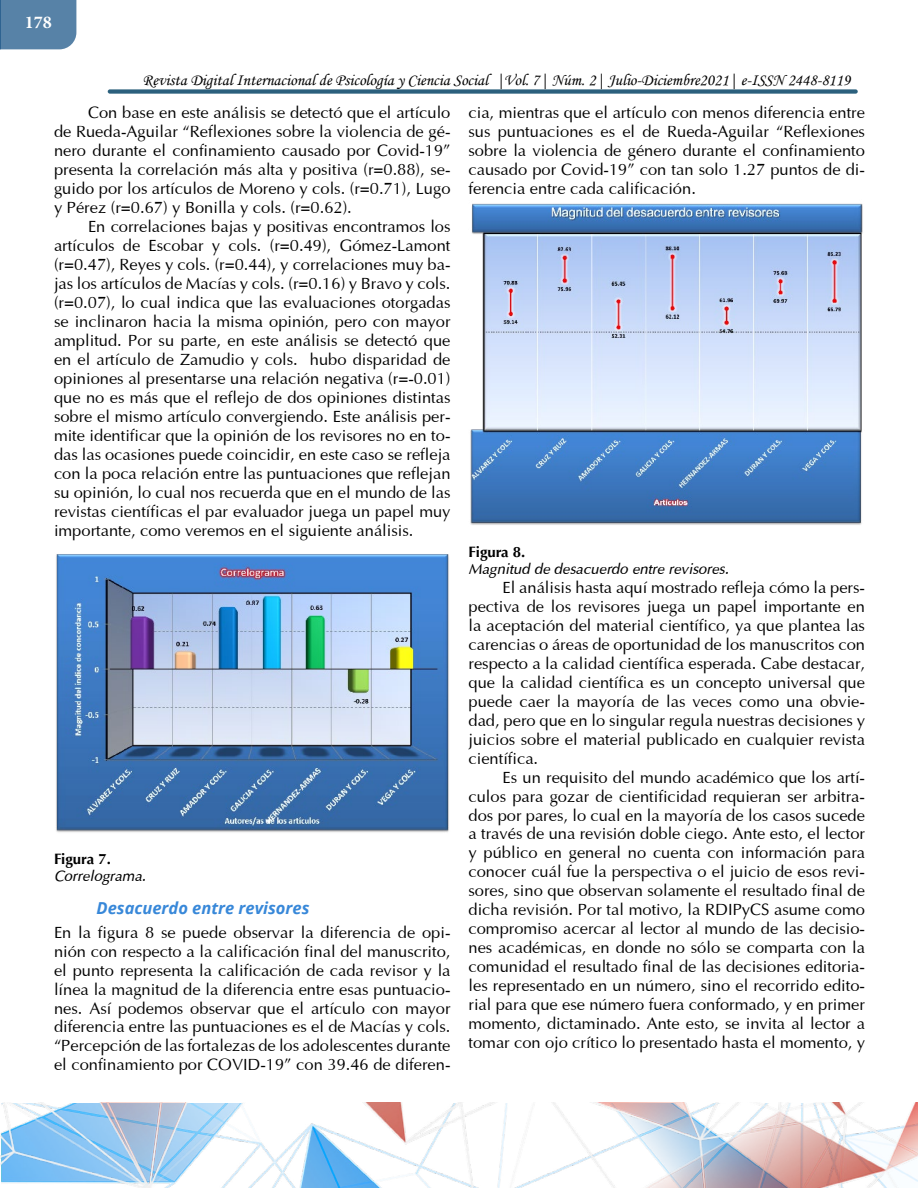
<style>
.page{position:relative;width:918px;height:1188px;background:#fff}
.page>*{position:absolute;margin:0;border:0;box-sizing:border-box;transform-origin:0 0}
.t1{font:700 18px "Minion Pro";color:#fff}
.t2{font:16.5px/18.9px "Optima";color:#000;text-align:justify}
.t3{font:16.5px "Monotype Corsiva";color:#000}
.Nivel3{font:italic 700 16.5px "Open Sans";color:#3888d9}
.Titulo_de_tabla_text{font:italic 15px "Optima";color:#000}
.Numero_tabla{font:700 15px "Optima CE";color:#000}
</style>
<div class="page">
<div style="left:0;top:0;width:76px;height:49px;background:#5782a7"></div>
<img style="left:0;top:1103px;width:918px;height:84px">
<div style="left:108px;top:89px;width:750px;height:5px;background:#2b607d;border-radius:2px"></div>
<img style="left:56px;top:554px;width:393px;height:279px">
<img style="left:470px;top:203px;width:393px;height:322px">
<p class="t1" style="left:25px;top:10px;width:28px">178</p>
<p class="t3" style="left:143px;top:70px;width:709px">Revista Digital Internacional de Psicología y Ciencia Social |Vol. 7| Núm. 2| Julio-Diciembre2021| e-ISSN 2448-8119</p>
<p class="t2" style="left:54px;top:102px;width:398px;text-indent:34px">Con base en este análisis se detectó que el artículo de Rueda-Aguilar “Reflexiones sobre la violencia de gé&shy;nero durante el confinamiento causado por Covid-19” presenta la correlación más alta y positiva (r=0.88), se&shy;guido por los artículos de Moreno y cols. (r=0.71), Lugo y Pérez (r=0.67) y Bonilla y cols. (r=0.62).</p>
<p class="t2" style="left:54px;top:216px;width:398px;text-indent:34px">En correlaciones bajas y positivas encontramos los artículos de Escobar y cols. (r=0.49), Gómez-Lamont (r=0.47), Reyes y cols. (r=0.44), y correlaciones muy ba&shy;jas los artículos de Macías y cols. (r=0.16) y Bravo y cols. (r=0.07), lo cual indica que las evaluaciones otorgadas se inclinaron hacia la misma opinión, pero con mayor amplitud. Por su parte, en este análisis se detectó que en el artículo de Zamudio y cols. hubo disparidad de opiniones al presentarse una relación negativa (r=-0.01) que no es más que el reflejo de dos opiniones distintas sobre el mismo artículo convergiendo. Este análisis per&shy;mite identificar que la opinión de los revisores no en to&shy;das las ocasiones puede coincidir, en este caso se refleja con la poca relación entre las puntuaciones que reflejan su opinión, lo cual nos recuerda que en el mundo de las revistas científicas el par evaluador juega un papel muy importante, como veremos en el siguiente análisis.</p>
<p class="t2" style="left:469px;top:102px;width:398px">cia, mientras que el artículo con menos diferencia entre sus puntuaciones es el de Rueda-Aguilar “Reflexiones sobre la violencia de género durante el confinamiento causado por Covid-19” con tan solo 1.27 puntos de di&shy;ferencia entre cada calificación.</p>
<p class="Numero_tabla" style="left:54px;top:849px;width:58px">Figura 7.</p>
<p class="Titulo_de_tabla_text" style="left:54px;top:867px;width:93px">Correlograma.</p>
<p class="Nivel3" style="left:97px;top:897px;width:215px">Desacuerdo entre revisores</p>
<p class="t2" style="left:54px;top:921px;width:398px">En la figura 8 se puede observar la diferencia de opi&shy;nión con respecto a la calificación final del manuscrito, el punto representa la calificación de cada revisor y la línea la magnitud de la diferencia entre esas puntuacio&shy;nes. Así podemos observar que el artículo con mayor diferencia entre las puntuaciones es el de Macías y cols. “Percepción de las fortalezas de los adolescentes durante el confinamiento por COVID-19” con 39.46 de diferen-</p>
<p class="Numero_tabla" style="left:469px;top:542px;width:58px">Figura 8.</p>
<p class="Titulo_de_tabla_text" style="left:469px;top:560px;width:262px">Magnitud de desacuerdo entre revisores.</p>
<p class="t2" style="left:469px;top:577px;width:398px;text-indent:34px">El análisis hasta aquí mostrado refleja cómo la pers&shy;pectiva de los revisores juega un papel importante en la aceptación del material científico, ya que plantea las carencias o áreas de oportunidad de los manuscritos con respecto a la calidad científica esperada. Cabe destacar, que la calidad científica es un concepto universal que puede caer la mayoría de las veces como una obvie&shy;dad, pero que en lo singular regula nuestras decisiones y juicios sobre el material publicado en cualquier revista científica.</p>
<p class="t2" style="left:469px;top:766px;width:398px;text-indent:34px">Es un requisito del mundo académico que los artí&shy;culos para gozar de cientificidad requieran ser arbitra&shy;dos por pares, lo cual en la mayoría de los casos sucede a través de una revisión doble ciego. Ante esto, el lector y público en general no cuenta con información para conocer cuál fue la perspectiva o el juicio de esos revi&shy;sores, sino que observan solamente el resultado final de dicha revisión. Por tal motivo, la RDIPyCS asume como compromiso acercar al lector al mundo de las decisio&shy;nes académicas, en donde no sólo se comparta con la comunidad el resultado final de las decisiones editoria&shy;les representado en un número, sino el recorrido edito&shy;rial para que ese número fuera conformado, y en primer momento, dictaminado. Ante esto, se invita al lector a tomar con ojo crítico lo presentado hasta el momento, y</p>
</div>
